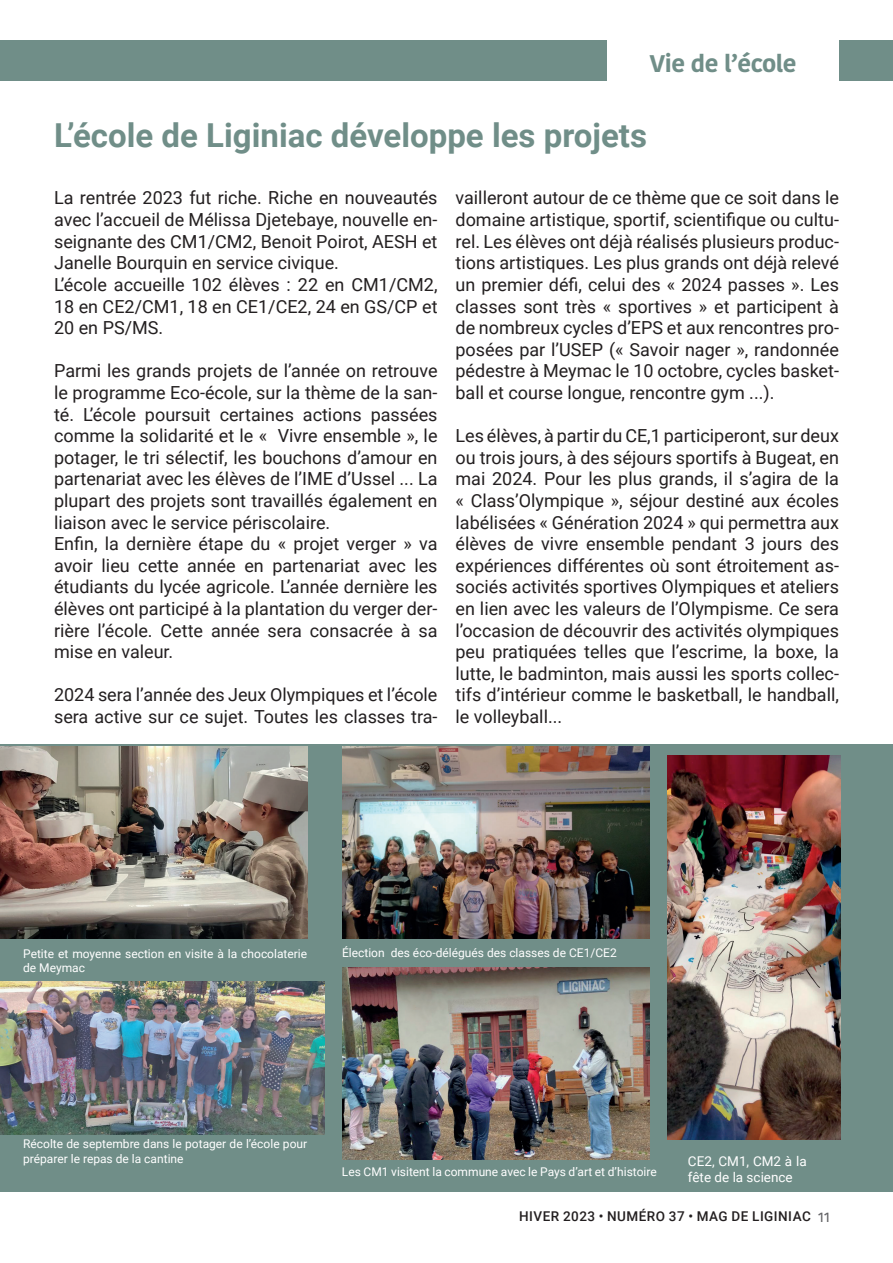
<style>
.page{position:relative;width:893px;height:1263px;background:#fff}
.page>*{position:absolute;margin:0;border:0;box-sizing:border-box;transform-origin:0 0}
.t1{font:700 33px "Roboto";color:#708e88}
.t2{font:700 24px "Kohinoor Bangla";letter-spacing:-.02em;color:#708e88}
.t3{font:18px/21.6px "Roboto";color:#231f20}
.t4{font:500 13.5px "Roboto";letter-spacing:.035em;color:#231f20}
.t5{font:13.5px/16.2px "Roboto";color:#fff}
.t6{font:12px/14.4px "Roboto";color:#fff}
.s1{font-family:"Kohinoor Bangla";color:#636366}
</style>
<div class="page">
<div style="left:0;top:744px;width:893px;height:447px;background:#708e88"></div>
<div style="left:0;top:40px;width:893px;height:40px;background:#708e88"></div>
<div style="left:607px;top:21px;width:232px;height:76px;background:#fff"></div>
<img style="left:668px;top:755px;width:172px;height:384px">
<img style="left:0;top:746px;width:307px;height:193px">
<img style="left:342px;top:746px;width:307px;height:193px">
<img style="left:0;top:981px;width:324px;height:154px">
<img style="left:342px;top:967px;width:307px;height:192px">
<h2 class="t2" style="left:649px;top:42px;width:149px">Vie de l’école</h2>
<h1 class="t1" style="left:54px;top:112px;width:594px">L’école de Liginiac développe les projets</h1>
<p class="t3" style="left:54px;top:187px;width:385px">La rentrée 2023 fut riche. Riche en nouveautés avec l’accueil de Mélissa Djetebaye, nouvelle en&shy;seignante des CM1/CM2, Benoit Poirot, AESH et Janelle Bourquin en service civique.<br>L’école accueille 102 élèves : 22 en CM1/CM2, 18 en CE2/CM1, 18 en CE1/CE2, 24 en GS/CP et 20 en PS/MS.</p>
<p class="t3" style="left:54px;top:359px;width:385px">Parmi les grands projets de l’année on retrouve le programme Eco-école, sur la thème de la san&shy;té. L’école poursuit certaines actions passées comme la solidarité et le « Vivre ensemble », le potager, le tri sélectif, les bouchons d’amour en partenariat avec les élèves de l’IME d’Ussel ... La plupart des projets sont travaillés également en liaison avec le service périscolaire.<br>Enfin, la dernière étape du « projet verger » va avoir lieu cette année en partenariat avec les étudiants du lycée agricole. L’année dernière les élèves ont participé à la plantation du verger der&shy;rière l’école. Cette année sera consacrée à sa mise en valeur.</p>
<p class="t3" style="left:54px;top:683px;width:385px">2024 sera l’année des Jeux Olympiques et l’école sera active sur ce sujet. Toutes les classes tra-</p>
<p class="t3" style="left:455px;top:187px;width:385px;text-align:justify">vailleront autour de ce thème que ce soit dans le domaine artistique, sportif, scientifique ou cultu&shy;rel. Les élèves ont déjà réalisés plusieurs produc&shy;tions artistiques. Les plus grands ont déjà relevé un premier défi, celui des « 2024 passes ». Les classes sont très « sportives » et participent à de nombreux cycles d’EPS et aux rencontres pro&shy;posées par l’USEP (« Savoir nager », randonnée pédestre à Meymac le 10 octobre, cycles basket&shy;ball et course longue, rencontre gym ...).</p>
<p class="t3" style="left:455px;top:424px;width:385px;text-align:justify">Les élèves, à partir du CE,1 participeront, sur deux ou trois jours, à des séjours sportifs à Bugeat, en mai 2024. Pour les plus grands, il s’agira de la « Class’Olympique », séjour destiné aux écoles labélisées « Génération 2024 » qui permettra aux élèves de vivre ensemble pendant 3 jours des expériences différentes où sont étroitement as&shy;sociés activités sportives Olympiques et ateliers en lien avec les valeurs de l’Olympisme. Ce sera l’occasion de découvrir des activités olympiques peu pratiquées telles que l’escrime, la boxe, la lutte, le badminton, mais aussi les sports collec&shy;tifs d’intérieur comme le basketball, le handball, le volleyball...</p>
<p class="t6" style="left:23px;top:946px;width:286px">Petite et moyenne section en visite à la chocolaterie de Meymac</p>
<p class="t6" style="left:342px;top:945px;width:276px">Élection des éco-délégués des classes de CE1/CE2</p>
<p class="t6" style="left:23px;top:1136px;width:286px">Récolte de septembre dans le potager de l’école pour préparer le repas de la cantine</p>
<p class="t6" style="left:342px;top:1164px;width:316px">Les CM1 visitent la commune avec le Pays d’art et d’histoire</p>
<p class="t5" style="left:688px;top:1152px;width:120px">CE2, CM1, CM2 à la fête de la science</p>
<p class="t4" style="left:519px;top:1207px;width:312px">HIVER 2023 • NUMÉRO 37 • MAG DE LIGINIAC <span class="s1">11</span></p>
</div>
